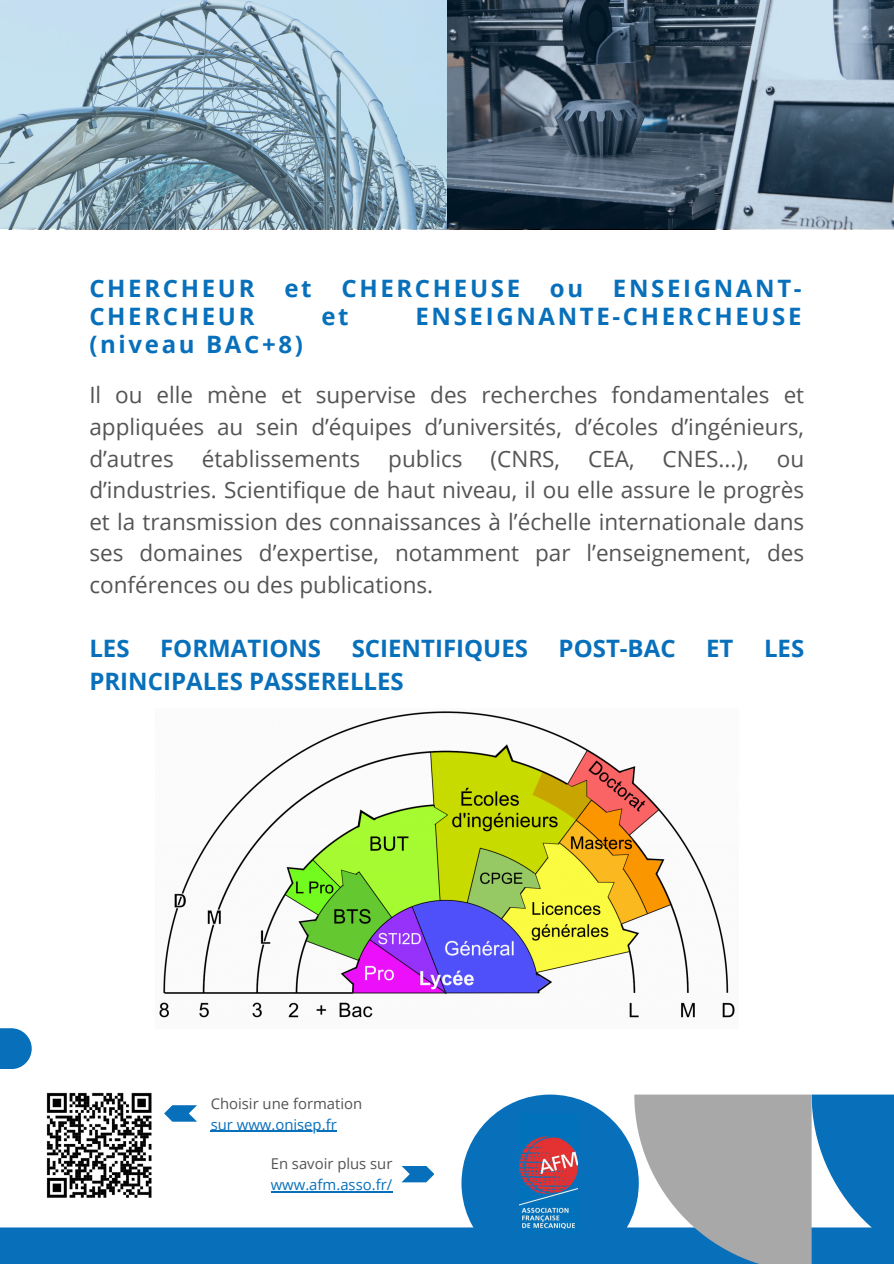
<style>
.page{position:relative;width:894px;height:1264px;background:#fff}
.page>*{position:absolute;margin:0;border:0;box-sizing:border-box;transform-origin:0 0}
.t1{font:700 24px/28.2px "Open Sans";letter-spacing:.11em;color:#0870bb}
.t2{font:700 24px "Open Sans";color:#0870bb}
.t3{font:22.5px/31.5px "Open Sans";color:#545454;text-align:justify}
.t4{font:14.85px/21px "Open Sans";color:#0870bb}
.t5{font:14.85px "Open Sans";color:#545454}
.s1{color:#545454}
</style>
<div class="page">
<img style="left:159px;top:711px;width:576px;height:307px">
<svg style="left:164px;top:1105px;width:33px;height:16px"></svg>
<img style="left:46px;top:1092px;width:106px;height:106px">
<hr style="left:211px;top:1130px;width:126px;height:1px;background:#0870bb">
<svg style="left:0;top:0;width:893px;height:229px;background:#768e9e"></svg>
<div style="left:0;top:1227px;width:893px;height:36px;background:#0870bb"></div>
<svg style="left:461px;top:1094px;width:432px;height:169px"></svg>
<img style="left:519px;top:1113px;width:58px;height:119px">
<svg style="left:401px;top:1166px;width:33px;height:16px"></svg>
<hr style="left:271px;top:1191px;width:121px;height:1px;background:#0870bb">
<div style="left:0;top:1028px;width:32px;height:41px;background:#0870bb"></div>
<p class="t1" style="left:89px;top:273px;width:713px">CHERCHEUR et CHERCHEUSE ou ENSEIGNANT-<br>CHERCHEUR</p>
<p class="t1" style="left:321px;top:301px;width:29px">et</p>
<p class="t1" style="left:415px;top:301px;width:387px">ENSEIGNANTE-CHERCHEUSE</p>
<p class="t1" style="left:89px;top:329px;width:215px">(niveau BAC+8)</p>
<p class="t3" style="left:89px;top:379px;width:716px">Il ou elle mène et supervise des recherches fondamentales et appliquées au sein d’équipes d’universités, d’écoles d’ingénieurs, d’autres établissements publics (CNRS, CEA, CNES...), ou d’industries. Scientifique de haut niveau, il ou elle assure le progrès et la transmission des connaissances à l’échelle internationale dans ses domaines d’expertise, notamment par l’enseignement, des conférences ou des publications.</p>
<p class="t1" style="left:89px;top:633px;width:42px">LES</p>
<p class="t2" style="left:160px;top:631px;width:162px">FORMATIONS</p>
<p class="t2" style="left:351px;top:631px;width:178px">SCIENTIFIQUES</p>
<p class="t1" style="left:558px;top:633px;width:118px">POST-BAC</p>
<p class="t1" style="left:706px;top:633px;width:29px">ET</p>
<p class="t1" style="left:763px;top:633px;width:42px">LES</p>
<p class="t2" style="left:89px;top:664px;width:316px">PRINCIPALES PASSERELLES</p>
<h1 class="t5" style="left:211px;top:1092px;width:153px">Choisir une formation</h1>
<p class="t4" style="left:211px;top:1113px;width:127px">sur www.onisep.fr</p>
<p class="t4" style="left:271px;top:1152px;width:123px"><span class="s1">En savoir plus sur </span>www.afm.asso.fr/</p>
</div>
